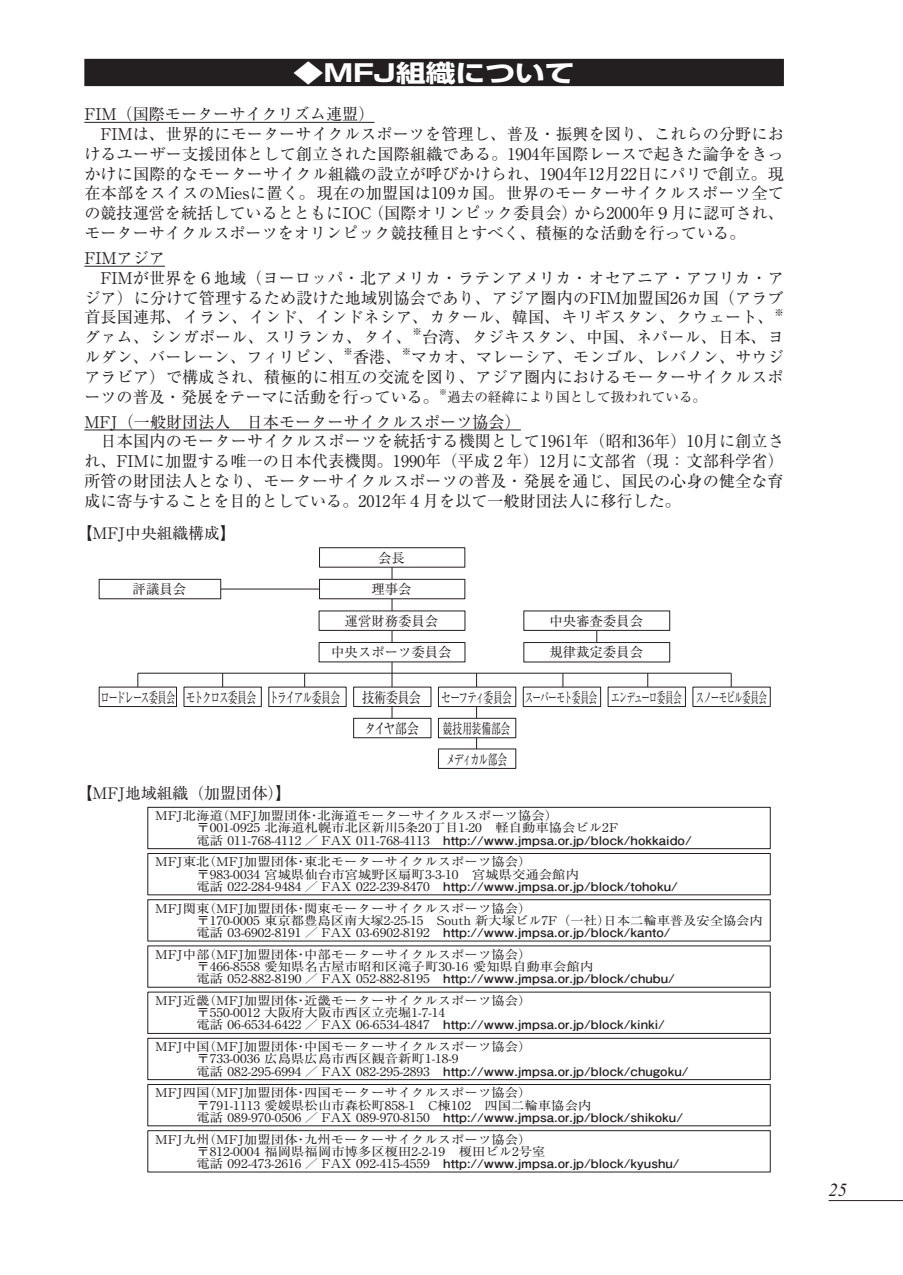
<style>
.page{position:relative;width:903px;height:1275px;background:#fff}
.page>*{position:absolute;margin:0;border:0;box-sizing:border-box;transform-origin:0 0}
.t1{font:23.8px "Shin Go Pro Bold 90 msp RKSJ H";color:#fff;scale:1.25 1}
.t2{font:italic 18.55px "Times New Roman";color:#231f20}
.t3{font:16.1px/19.8px "Ryumin Pro Regular 90 msp RKSJ H";letter-spacing:.005em;color:#231f20}
.t4{font:15.75px "Ryumin Pro Regular 90 msp RKSJ H";color:#231f20}
.t5{font:14.53px "Ryumin Pro Regular 90 msp RKSJ H";letter-spacing:-.075em;color:#231f20;scale:.6 1}
.t6{font:14.53px "Ryumin Pro Regular 90 msp RKSJ H";letter-spacing:-.1em;color:#231f20;scale:.63 1}
.t7{font:14.53px/30.6px "Ryumin Pro Regular 90 msp RKSJ H";letter-spacing:-.025em;color:#231f20;scale:.67 1}
.t8{font:14.53px "Ryumin Pro Regular 90 msp RKSJ H";letter-spacing:-.075em;color:#231f20;scale:.83 1}
.t9{font:14.53px "Ryumin Pro Regular 90 msp RKSJ H";letter-spacing:-.1em;color:#231f20;scale:.67 1}
.t10{font:13.65px "Ryumin Pro Regular 90 msp RKSJ H";color:#231f20}
.t11{font:13.3px "Ryumin Pro Regular 90 msp RKSJ H";color:#231f20}
.t12{font:12.08px/12.1px "Ryumin Pro Regular 90 msp RKSJ H";color:#231f20;scale:1.11 1}
.t13{font:12.08px "Futo Go B101 Pro Bold 90 msp RKSJ H";color:#231f20;scale:1.11 1}
.t14{font:9.45px "Ryumin Pro Regular 90 msp RKSJ H";color:#231f20}
.t15{font:7.88px "Ryumin Pro Regular 90 msp RKSJ H";color:#231f20}
.s1{font-family:"Ryumin Pro Regular 90 msp RKSJ H"}
</style>
<div class="page">
<hr style="left:828px;top:1200px;width:75px;height:1px;background:#231f20">
<div style="left:84px;top:59px;width:700px;height:27px;background:#231f20"></div>
<hr style="left:84px;top:122px;width:291px;height:1px;background:#231f20">
<hr style="left:84px;top:266px;width:81px;height:1px;background:#231f20">
<hr style="left:84px;top:430px;width:437px;height:1px;background:#231f20">
<svg style="left:147px;top:806px;width:624px;height:367px"></svg>
<hr style="left:154px;top:589px;width:238px;height:1px;background:#231f20">
<hr style="left:138px;top:673px;width:593px;height:1px;background:#231f20">
<hr style="left:391px;top:557px;width:1px;height:161px;background:#231f20">
<hr style="left:476px;top:673px;width:1px;height:76px;background:#231f20">
<svg style="left:304px;top:673px;width:1px;height:14px"></svg>
<svg style="left:222px;top:673px;width:1px;height:14px"></svg>
<svg style="left:137px;top:673px;width:1px;height:14px"></svg>
<svg style="left:731px;top:673px;width:1px;height:14px"></svg>
<svg style="left:647px;top:673px;width:1px;height:14px"></svg>
<svg style="left:562px;top:673px;width:1px;height:14px"></svg>
<hr style="left:596px;top:621px;width:1px;height:31px;background:#231f20">
<div style="left:319px;top:548px;width:146px;height:19px;background:#fff"></div>
<div style="left:319px;top:547px;width:146px;height:21px;border:1px solid #231f20"></div>
<div style="left:319px;top:579px;width:146px;height:20px;background:#fff"></div>
<div style="left:319px;top:579px;width:146px;height:20px;border:1px solid #231f20"></div>
<div style="left:99px;top:687px;width:78px;height:20px;border:1px solid #231f20"></div>
<div style="left:183px;top:687px;width:79px;height:20px;border:1px solid #231f20"></div>
<div style="left:268px;top:687px;width:79px;height:20px;border:1px solid #231f20"></div>
<div style="left:692px;top:687px;width:79px;height:20px;border:1px solid #231f20"></div>
<div style="left:608px;top:687px;width:78px;height:20px;border:1px solid #231f20"></div>
<div style="left:523px;top:687px;width:78px;height:20px;border:1px solid #231f20"></div>
<div style="left:438px;top:687px;width:78px;height:19px;background:#fff"></div>
<div style="left:438px;top:687px;width:78px;height:20px;border:1px solid #231f20"></div>
<div style="left:354px;top:687px;width:77px;height:19px;background:#fff"></div>
<div style="left:353px;top:687px;width:78px;height:20px;border:1px solid #231f20"></div>
<div style="left:438px;top:718px;width:78px;height:20px;background:#fff"></div>
<div style="left:438px;top:718px;width:78px;height:20px;border:1px solid #231f20"></div>
<div style="left:438px;top:748px;width:78px;height:21px;border:1px solid #231f20"></div>
<div style="left:353px;top:718px;width:78px;height:20px;border:1px solid #231f20"></div>
<div style="left:99px;top:579px;width:122px;height:20px;background:#fff"></div>
<div style="left:99px;top:579px;width:122px;height:20px;border:1px solid #231f20"></div>
<div style="left:319px;top:611px;width:146px;height:19px;background:#fff"></div>
<div style="left:319px;top:610px;width:146px;height:21px;border:1px solid #231f20"></div>
<div style="left:319px;top:642px;width:146px;height:20px;background:#fff"></div>
<div style="left:319px;top:642px;width:146px;height:20px;border:1px solid #231f20"></div>
<div style="left:524px;top:642px;width:146px;height:20px;background:#fff"></div>
<div style="left:523px;top:642px;width:147px;height:20px;border:1px solid #231f20"></div>
<div style="left:524px;top:611px;width:146px;height:19px;background:#fff"></div>
<div style="left:523px;top:610px;width:147px;height:21px;border:1px solid #231f20"></div>
<h1 class="t1" style="left:294px;top:64px;width:226px">◆MFJ組織について</h1>
<p class="t3" style="left:84px;top:106px;width:701px">FIM（国際モーターサイクリズム連盟）<br>　FIMは、世界的にモーターサイクルスポーツを管理し、普及・振興を図り、これらの分野におけるユーザー支援団体として創立された国際組織である。1904年国際レースで起きた論争をきっかけに国際的なモーターサイクル組織の設立が呼びかけられ、1904年12月22日にパリで創立。現在本部をスイスのMiesに置く。現在の加盟国は109カ国。世界のモーターサイクルスポーツ全ての競技運営を統括しているとともにIOC（国際オリンピック委員会）から2000年９月に認可され、モーターサイクルスポーツをオリンピック競技種目とすべく、積極的な活動を行っている。</p>
<p class="t3" style="left:84px;top:250px;width:701px">FIMアジア<br>　FIMが世界を６地域（ヨーロッパ・北アメリカ・ラテンアメリカ・オセアニア・アフリカ・アジア）に分けて管理するため設けた地域別協会であり、アジア圏内のFIM加盟国26カ国（アラブ首長国連邦、イラン、インド、インドネシア、カタール、韓国、キリギスタン、クウェート、</p>
<p class="t14" style="left:774px;top:308px;width:11px">※</p>
<p class="t3" style="left:84px;top:329px;width:329px">グァム、シンガポール、スリランカ、タイ、</p>
<p class="t14" style="left:412px;top:328px;width:11px">※</p>
<p class="t3" style="left:422px;top:329px;width:363px">台湾、タジキスタン、中国、ネパール、日本、ヨ</p>
<p class="t3" style="left:84px;top:349px;width:261px">ルダン、バーレーン、フィリピン、</p>
<p class="t14" style="left:344px;top:348px;width:11px">※</p>
<p class="t3" style="left:353px;top:349px;width:50px">香港、</p>
<p class="t14" style="left:402px;top:348px;width:11px">※</p>
<p class="t3" style="left:84px;top:349px;width:701px;text-align:justify;text-indent:327px">マカオ、マレーシア、モンゴル、レバノン、サウジアラビア）で構成され、積極的に相互の交流を図り、アジア圏内におけるモーターサイクルスポーツの普及・発展をテーマに活動を行っている。</p>
<p class="t15" style="left:439px;top:389px;width:9px">※</p>
<p class="t10" style="left:447px;top:392px;width:261px">過去の経緯により国として扱われている。</p>
<p class="t3" style="left:84px;top:414px;width:701px">MFJ（一般財団法人　日本モーターサイクルスポーツ協会）<br>　日本国内のモーターサイクルスポーツを統括する機関として1961年（昭和36年）10月に創立され、FIMに加盟する唯一の日本代表機関。1990年（平成２年）12月に文部省（現：文部科学省）所管の財団法人となり、モーターサイクルスポーツの普及・発展を通じ、国民の心身の健全な育成に寄与することを目的としている。2012年４月を以て一般財団法人に移行した。</p>
<p class="t4" style="left:77px;top:527px;width:161px">【MFJ中央組織構成】</p>
<p class="t11" style="left:378px;top:553px;width:28px">会長</p>
<p class="t11" style="left:133px;top:584px;width:55px">評議員会</p>
<p class="t11" style="left:371px;top:584px;width:42px">理事会</p>
<p class="t11" style="left:345px;top:616px;width:95px">運営財務委員会</p>
<p class="t11" style="left:331px;top:647px;width:122px">中央スポーツ委員会</p>
<p class="t11" style="left:549px;top:647px;width:95px">規律裁定委員会</p>
<p class="t11" style="left:549px;top:616px;width:95px">中央審査委員会</p>
<p class="t6" style="left:100px;top:692px;width:382px">ロードレース委員会 モトクロス委員会 トライアル委員会</p>
<p class="t8" style="left:362px;top:692px;width:72px">技術委員会</p>
<p class="t9" style="left:441px;top:692px;width:107px">セーフティ委員会</p>
<p class="t8" style="left:364px;top:723px;width:67px">タイヤ部会</p>
<p class="t7" style="left:443px;top:715px;width:102px">競技用装備部会メディカル部会</p>
<p class="t4" style="left:77px;top:787px;width:216px">【MFJ地域組織（加盟団体）】</p>
<p class="t5" style="left:525px;top:692px;width:405px">スーパーモト委員会 エンデューロ委員会 スノーモビル委員会</p>
<p class="t12" style="left:196px;top:811px;width:381px;text-indent:-41px">MFJ北海道（MFJ加盟団体・北海道モーターサイクルスポーツ協会）〒001-0925 北海道札幌市北区新川5条20丁目1-20　軽自動車協会ビル2F</p>
<p class="t13" style="left:196px;top:835px;width:448px"><span class="s1">電話 011-768-4112 ／ FAX 011-768-4113　</span>http://www.jmpsa.or.jp/block/hokkaido/</p>
<p class="t12" style="left:196px;top:857px;width:346px;text-indent:-41px">MFJ東北（MFJ加盟団体・東北モーターサイクルスポーツ協会）〒983-0034 宮城県仙台市宮城野区扇町3-3-10　宮城県交通会館内</p>
<p class="t13" style="left:196px;top:882px;width:435px"><span class="s1">電話 022-284-9484 ／ FAX 022-239-8470　</span>http://www.jmpsa.or.jp/block/tohoku/</p>
<p class="t12" style="left:196px;top:904px;width:512px;text-indent:-41px">MFJ関東（MFJ加盟団体・関東モーターサイクルスポーツ協会）<br>〒170-0005 東京都豊島区南大塚2-25-15　South 新大塚ビル7F（一社）日本二輪車普及安全協会内</p>
<p class="t13" style="left:196px;top:928px;width:428px"><span class="s1">電話 03-6902-8191 ／ FAX 03-6902-8192　</span>http://www.jmpsa.or.jp/block/kanto/</p>
<p class="t12" style="left:196px;top:950px;width:359px;text-indent:-41px">MFJ中部（MFJ加盟団体・中部モーターサイクルスポーツ協会）〒466-8558 愛知県名古屋市昭和区滝子町30-16 愛知県自動車会館内</p>
<p class="t13" style="left:196px;top:974px;width:433px"><span class="s1">電話 052-882-8190 ／ FAX 052-882-8195　</span>http://www.jmpsa.or.jp/block/chubu/</p>
<p class="t12" style="left:196px;top:996px;width:303px;text-indent:-41px">MFJ近畿（MFJ加盟団体・近畿モーターサイクルスポーツ協会）〒550-0012 大阪府大阪市西区立売堀1-7-14</p>
<p class="t13" style="left:196px;top:1020px;width:424px"><span class="s1">電話 06-6534-6422 ／ FAX 06-6534-4847　</span>http://www.jmpsa.or.jp/block/kinki/</p>
<p class="t12" style="left:196px;top:1042px;width:303px;text-indent:-41px">MFJ中国（MFJ加盟団体・中国モーターサイクルスポーツ協会）〒733-0036 広島県広島市西区観音新町1-18-9</p>
<p class="t13" style="left:196px;top:1066px;width:445px"><span class="s1">電話 082-295-6994 ／ FAX 082-295-2893　</span>http://www.jmpsa.or.jp/block/chugoku/</p>
<p class="t12" style="left:196px;top:1088px;width:357px;text-indent:-41px">MFJ四国（MFJ加盟団体・四国モーターサイクルスポーツ協会）〒791-1113 愛媛県松山市森松町858-1　C棟102　四国二輪車協会内</p>
<p class="t13" style="left:196px;top:1113px;width:440px"><span class="s1">電話 089-970-0506 ／ FAX 089-970-8150　</span>http://www.jmpsa.or.jp/block/shikoku/</p>
<p class="t12" style="left:196px;top:1135px;width:316px;text-indent:-41px">MFJ九州（MFJ加盟団体・九州モーターサイクルスポーツ協会）〒812-0004 福岡県福岡市博多区榎田2-2-19　榎田ビル2号室</p>
<p class="t13" style="left:196px;top:1159px;width:437px"><span class="s1">電話 092-473-2616 ／ FAX 092-415-4559　</span>http://www.jmpsa.or.jp/block/kyushu/</p>
<p class="t2" style="left:828px;top:1179px;width:20px">25</p>
</div>
